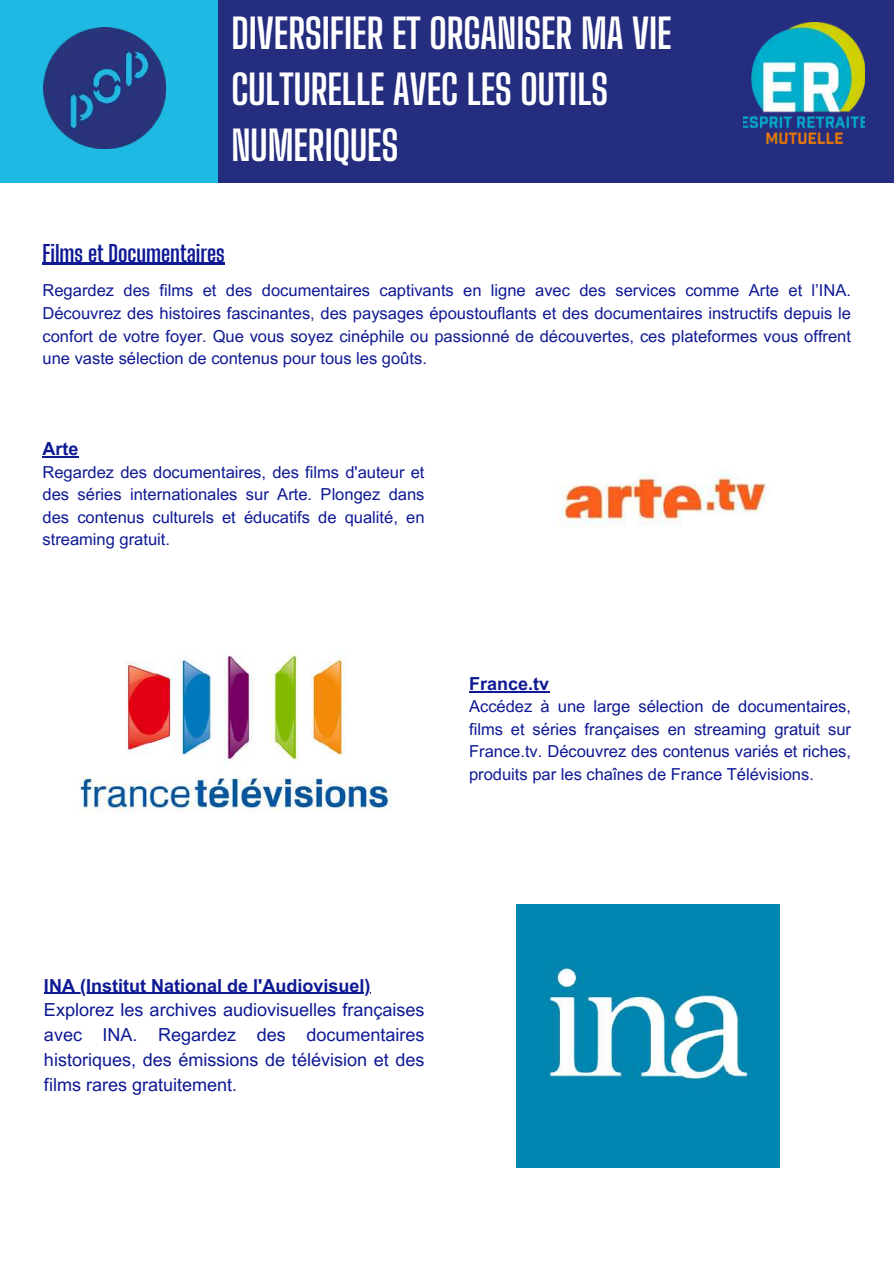
<style>
.page{position:relative;width:894px;height:1264px;background:#fff}
.page>*{position:absolute;margin:0;border:0;box-sizing:border-box;transform-origin:0 0}
.t1{font:700 40.65px/56.2px "Big Shoulders Display";color:#fff}
.t2{font:700 22.5px "Big Shoulders Display";color:#0e1993}
.t3{font:18px/24.8px "Arial MT Pro";color:#0e1993;text-align:justify}
.t4{font:700 18px "Arial MT Pro";color:#0e1993}
.t5{font:16.5px/22.5px "Arial MT Pro";color:#0e1993;text-align:justify}
</style>
<div class="page">
<div style="left:0;top:0;width:280px;height:182px;background:#1fbae3"></div>
<div style="left:218px;top:0;width:675px;height:182px;background:#252d7f"></div>
<img style="left:44px;top:27px;width:121px;height:121px">
<img style="left:743px;top:23px;width:121px;height:120px">
<img style="left:555px;top:473px;width:212px;height:53px">
<img style="left:80px;top:650px;width:312px;height:162px">
<img style="left:516px;top:904px;width:263px;height:263px">
<hr style="left:43px;top:263px;width:182px;height:2px;background:#0e1993">
<hr style="left:43px;top:456px;width:36px;height:1px;background:#0e1993">
<hr style="left:469px;top:691px;width:80px;height:1px;background:#0e1993">
<hr style="left:44px;top:992px;width:326px;height:1px;background:#0e1993">
<h1 class="t1" style="left:231px;top:5px;width:441px">DIVERSIFIER ET ORGANISER MA VIE<br>CULTURELLE AVEC LES OUTILS<br>NUMERIQUES</h1>
<h2 class="t2" style="left:43px;top:239px;width:184px">Films et Documentaires</h2>
<p class="t5" style="left:43px;top:281px;width:809px">Regardez des films et des documentaires captivants en ligne avec des services comme Arte et l’INA.<br>Découvrez des histoires fascinantes, des paysages époustouflants et des documentaires instructifs depuis le confort de votre foyer. Que vous soyez cinéphile ou passionné de découvertes, ces plateformes vous offrent une vaste sélection de contenus pour tous les goûts.</p>
<p class="t4" style="left:43px;top:442px;width:38px">Arte</p>
<p class="t5" style="left:43px;top:462px;width:383px">Regardez des documentaires, des films d'auteur et des séries internationales sur Arte. Plongez dans des contenus culturels et éducatifs de qualité, en streaming gratuit.</p>
<p class="t4" style="left:469px;top:676px;width:82px">France.tv</p>
<p class="t5" style="left:469px;top:697px;width:383px">Accédez à une large sélection de documentaires, films et séries françaises en streaming gratuit sur France.tv. Découvrez des contenus variés et riches, produits par les chaînes de France Télévisions.</p>
<p class="t4" style="left:44px;top:978px;width:328px">INA (Institut National de l'Audiovisuel)</p>
<p class="t3" style="left:44px;top:999px;width:382px">Explorez les archives audiovisuelles françaises avec INA. Regardez des documentaires historiques, des émissions de télévision et des films rares gratuitement.</p>
</div>
